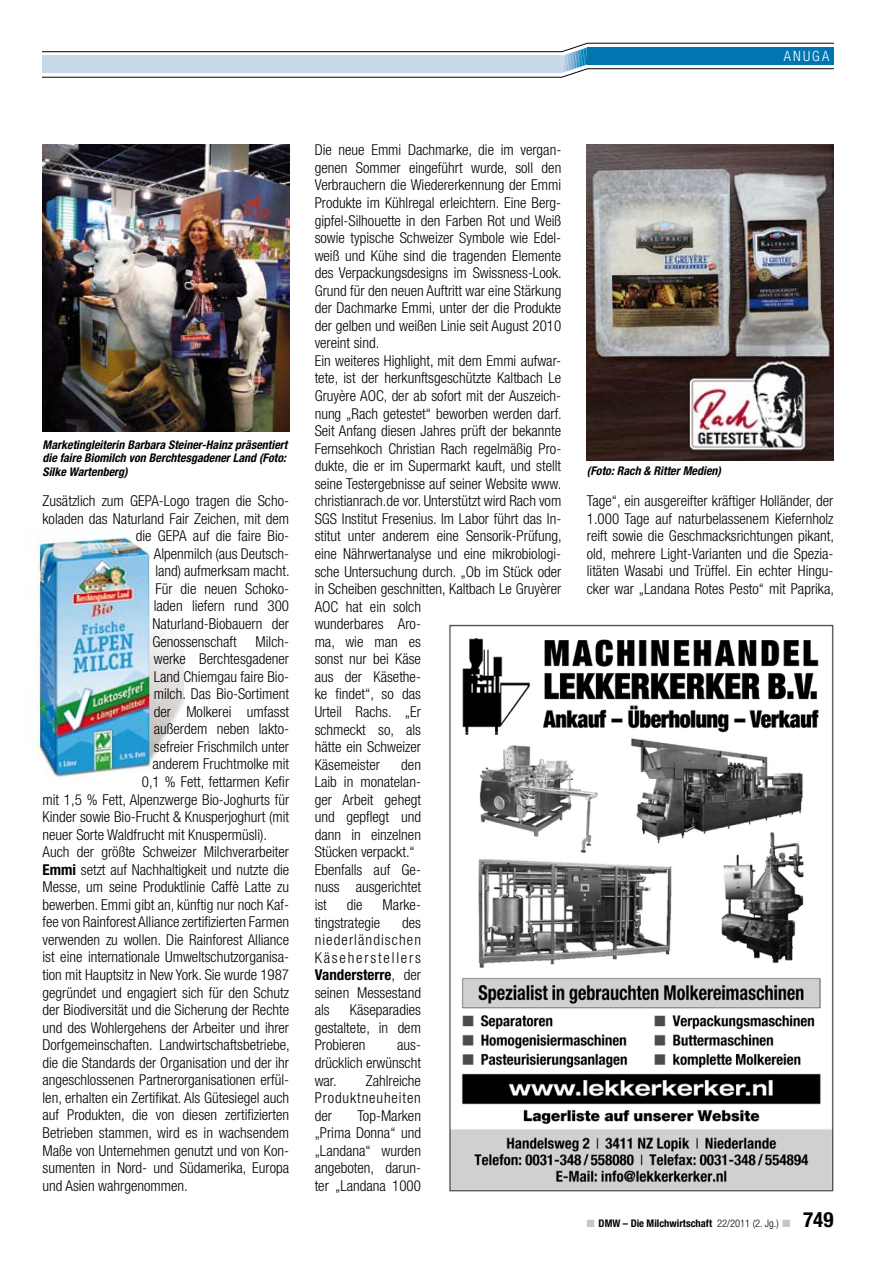
<style>
.page{position:relative;width:893px;height:1263px;background:#fff}
.page>*{position:absolute;margin:0;border:0;box-sizing:border-box;transform-origin:0 0}
.t1{font:300 condensed 15px/17.5px "Helvetica Neue LT Pro";color:#000;text-align:justify}
.t2{font:300 condensed 14.25px "Helvetica Neue LT Pro";letter-spacing:.15em;color:#fff}
.t3{font:italic 700 condensed 12px/13.5px "Helvetica Neue LT Pro";color:#000;text-align:justify}
.t4{font:700 condensed 10.5px "Helvetica Neue LT Pro";color:#000}
.s1{font-weight:700}
.s2{color:#c5c6c8}
.s3{font-weight:300}
.s4{font-size:21px}
</style>
<div class="page">
<svg style="left:43px;top:43px;width:790px;height:35px"></svg>
<div style="left:43px;top:56px;width:519px;height:17px;background:#c9d9ea"></div>
<img style="left:30px;top:537px;width:154px;height:249px">
<img style="left:449px;top:624px;width:385px;height:568px">
<img style="left:43px;top:145px;width:246px;height:287px">
<img style="left:587px;top:145px;width:246px;height:316px">
<p class="t2" style="left:784px;top:48px;width:46px">Anuga</p>
<p class="t3" style="left:43px;top:438px;width:246px">Marketingleiterin Barbara Steiner-Hainz präsentiert die faire Biomilch von Berchtesgadener Land (Foto:<br>Silke Wartenberg)</p>
<p class="t1" style="left:43px;top:492px;width:248px">Zusätzlich zum GEPA-Logo tragen die Scho-</p>
<p class="t1" style="left:43px;top:509px;width:248px">koladen das Naturland Fair Zeichen, mit dem</p>
<p class="t1" style="left:136px;top:527px;width:155px">die GEPA auf die faire Bio-</p>
<p class="t1" style="left:154px;top:545px;width:137px">Alpenmilch (aus Deutsch-</p>
<p class="t1" style="left:155px;top:562px;width:136px">land) aufmerksam macht.</p>
<p class="t1" style="left:155px;top:580px;width:135px">Für die neuen Schoko-</p>
<p class="t1" style="left:154px;top:597px;width:137px">laden liefern rund 300</p>
<p class="t1" style="left:152px;top:615px;width:138px">Naturland-Biobauern der</p>
<p class="t1" style="left:152px;top:632px;width:86px">Genossenschaft</p>
<p class="t1" style="left:256px;top:632px;width:35px">Milch-</p>
<p class="t1" style="left:154px;top:650px;width:137px">werke Berchtesgadener</p>
<p class="t1" style="left:154px;top:667px;width:137px">Land Chiemgau faire Bio-</p>
<p class="t1" style="left:154px;top:685px;width:137px">milch. Das Bio-Sortiment</p>
<p class="t1" style="left:154px;top:702px;width:137px">der Molkerei umfasst</p>
<p class="t1" style="left:154px;top:720px;width:137px">außerdem neben lakto-</p>
<p class="t1" style="left:154px;top:738px;width:137px">sefreier Frischmilch unter</p>
<p class="t1" style="left:152px;top:755px;width:138px">anderem Fruchtmolke mit</p>
<p class="t1" style="left:142px;top:773px;width:149px">0,1 % Fett, fettarmen Kefir</p>
<p class="t1" style="left:43px;top:790px;width:248px">mit 1,5 % Fett, Alpenzwerge Bio-Joghurts für</p>
<p class="t1" style="left:43px;top:808px;width:248px">Kinder sowie Bio-Frucht &amp; Knusperjoghurt (mit</p>
<p class="t1" style="left:43px;top:825px;width:226px">neuer Sorte Waldfrucht mit Knuspermüsli).</p>
<p class="t1" style="left:43px;top:843px;width:248px">Auch der größte Schweizer Milchverarbeiter</p>
<p class="t1" style="left:43px;top:860px;width:248px"><span class="s1">Emmi</span> setzt auf Nachhaltigkeit und nutzte die</p>
<p class="t1" style="left:43px;top:878px;width:248px">Messe, um seine Produktlinie Caffè Latte zu</p>
<p class="t1" style="left:43px;top:896px;width:248px">bewerben. Emmi gibt an, künftig nur noch Kaf-</p>
<p class="t1" style="left:43px;top:913px;width:248px">fee von Rainforest Alliance zertifizierten Farmen</p>
<p class="t1" style="left:43px;top:931px;width:248px">verwenden zu wollen. Die Rainforest Alliance</p>
<p class="t1" style="left:43px;top:948px;width:248px">ist eine internationale Umweltschutzorganisa-</p>
<p class="t1" style="left:43px;top:966px;width:248px">tion mit Hauptsitz in New York. Sie wurde 1987</p>
<p class="t1" style="left:43px;top:983px;width:248px">gegründet und engagiert sich für den Schutz</p>
<p class="t1" style="left:43px;top:1001px;width:248px">der Biodiversität und die Sicherung der Rechte</p>
<p class="t1" style="left:43px;top:1018px;width:248px">und des Wohlergehens der Arbeiter und ihrer</p>
<p class="t1" style="left:43px;top:1036px;width:249px">Dorfgemeinschaften. Landwirtschaftsbetriebe,</p>
<p class="t1" style="left:43px;top:1053px;width:248px">die die Standards der Organisation und der ihr</p>
<p class="t1" style="left:43px;top:1071px;width:248px">angeschlossenen Partnerorganisationen erfül-</p>
<p class="t1" style="left:43px;top:1089px;width:248px">len, erhalten ein Zertifikat. Als Gütesiegel auch</p>
<p class="t1" style="left:43px;top:1106px;width:248px">auf Produkten, die von diesen zertifizierten</p>
<p class="t1" style="left:43px;top:1124px;width:248px">Betrieben stammen, wird es in wachsendem</p>
<p class="t1" style="left:43px;top:1141px;width:248px">Maße von Unternehmen genutzt und von Kon-</p>
<p class="t1" style="left:43px;top:1159px;width:248px">sumenten in Nord- und Südamerika, Europa</p>
<p class="t1" style="left:43px;top:1176px;width:147px">und Asien wahrgenommen.</p>
<p class="t1" style="left:315px;top:141px;width:249px;text-align:left">Die neue Emmi Dachmarke, die im vergan&shy;genen Sommer eingeführt wurde, soll den Verbrauchern die Wiedererkennung der Emmi Produkte im Kühlregal erleichtern. Eine Berg&shy;gipfel-Silhouette in den Farben Rot und Weiß sowie typische Schweizer Symbole wie Edel&shy;weiß und Kühe sind die tragenden Elemente des Verpackungsdesigns im Swissness-Look.<br>Grund für den neuen Auftritt war eine Stärkung der Dachmarke Emmi, unter der die Produkte der gelben und weißen Linie seit August 2010 vereint sind.<br>Ein weiteres Highlight, mit dem Emmi aufwar&shy;tete, ist der herkunftsgeschützte Kaltbach Le Gruyère AOC, der ab sofort mit der Auszeich&shy;nung „Rach getestet“ beworben werden darf.<br>Seit Anfang diesen Jahres prüft der bekannte Fernsehkoch Christian Rach regelmäßig Pro&shy;dukte, die er im Supermarkt kauft, und stellt seine Testergebnisse auf seiner Website www. christianrach.de vor. Unterstützt wird Rach vom SGS Institut Fresenius. Im Labor führt das In&shy;stitut unter anderem eine Sensorik-Prüfung, eine Nährwertanalyse und eine mikrobiologi&shy;sche Untersuchung durch. „Ob im Stück oder in Scheiben geschnitten, Kaltbach Le Gruyèrer AOC hat ein solch<br>wunderbares Aro-<br>ma, wie man es<br>sonst nur bei Käse<br>aus der Käsethe-<br>ke findet“, so das<br>Urteil Rachs. „Er<br>schmeckt so, als<br>hätte ein Schweizer<br>Käsemeister</p>
<p class="t1" style="left:315px;top:755px;width:108px;text-align:left;text-indent:87px">den<br>Laib in monatelan&shy;ger Arbeit gehegt und gepflegt und dann in einzelnen<br>Stücken verpackt.“<br>Ebenfalls auf Ge&shy;nuss ausgerichtet ist</p>
<p class="t1" style="left:347px;top:896px;width:17px">die</p>
<p class="t1" style="left:383px;top:896px;width:40px">Marke-</p>
<p class="t1" style="left:315px;top:913px;width:67px">tingstrategie</p>
<p class="t1" style="left:315px;top:913px;width:108px;text-indent:87px">des niederländischen Käseherstellers <span class="s1">Vandersterre</span>, der seinen Messestand als</p>
<p class="t1" style="left:315px;top:1001px;width:108px;text-indent:35px">Käseparadies gestaltete, in dem Probieren</p>
<p class="t1" style="left:315px;top:1036px;width:108px;text-indent:82px">aus&shy;drücklich erwünscht war.</p>
<p class="t1" style="left:315px;top:1071px;width:108px;text-indent:51px">Zahlreiche Produktneuheiten der</p>
<p class="t1" style="left:315px;top:1106px;width:108px;text-indent:43px">Top-Marken „Prima Donna“ und „Landana“ wurden angeboten, darun&shy;ter „Landana 1000</p>
<p class="t3" style="left:587px;top:464px;width:136px">(Foto: Rach &amp; Ritter Medien)</p>
<p class="t1" style="left:587px;top:492px;width:249px">Tage“, ein ausgereifter kräftiger Holländer, der 1.000 Tage auf naturbelassenem Kiefernholz reift sowie die Geschmacksrichtungen pikant, old, mehrere Light-Varianten und die Spezia&shy;litäten Wasabi und Trüffel. Ein echter Hingu&shy;cker war „Landana Rotes Pesto“ mit Paprika,</p>
<p class="t4" style="left:587px;top:1217px;width:248px"><span class="s2">■</span> DMW – Die Milchwirtschaft <span class="s3">22/2011 (2. Jg.)</span> <span class="s2">■</span> <span class="s4">749</span></p>
</div>
